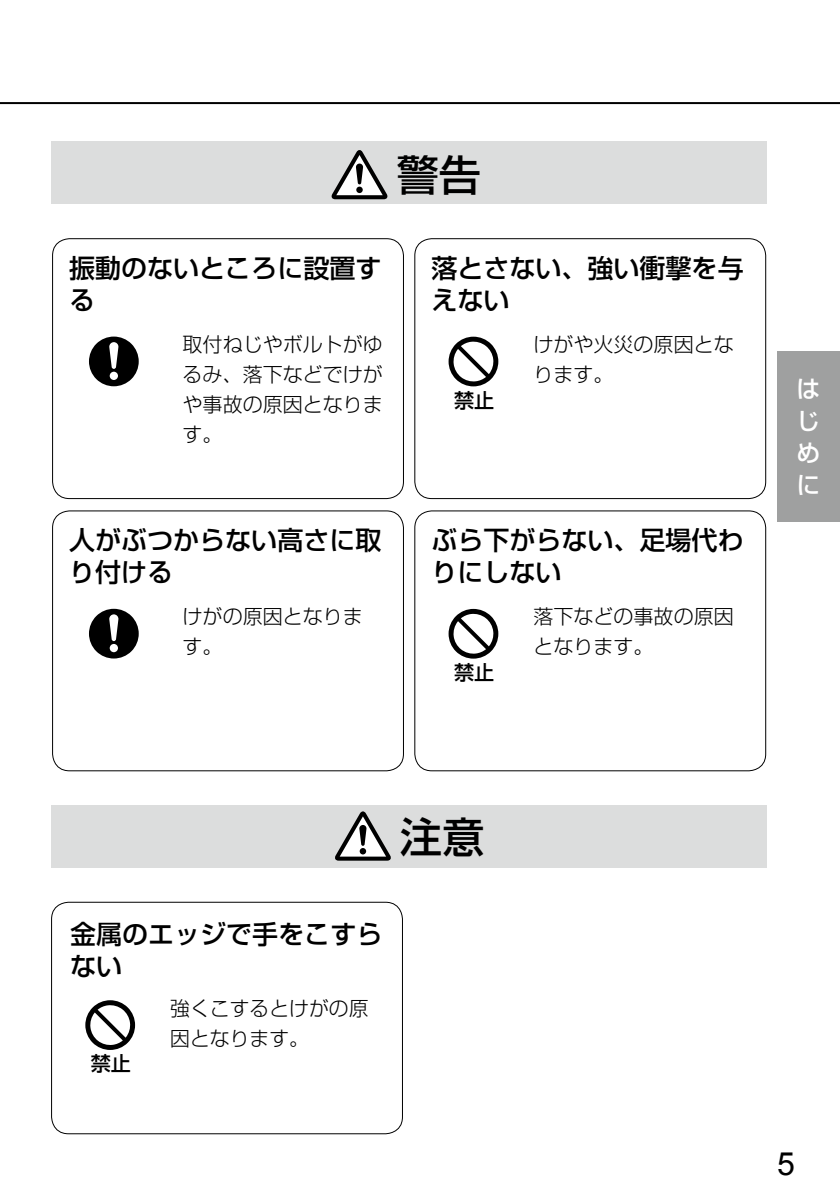
<style>
.page{position:relative;width:840px;height:1191px;background:#fff}
.page>*{position:absolute;margin:0;border:0;box-sizing:border-box;transform-origin:0 0}
.t1{font:500 42px "Shin Go Pro";color:#000}
.t2{font:32px "Arial";color:#000}
.t3{font:500 26px/32px "Shin Go Pro";color:#000}
.t4{font:500 24px/32px "Shin Go Pro";color:#fff;text-align:justify}
.t5{font:300 20px/30px "Shin Go Pro";color:#000}
.t6{font:500 20px "Shin Go Pro";color:#000}
</style>
<div class="page">
<hr style="left:0;top:102px;width:839px;height:2px;background:#000">
<div style="left:777px;top:351px;width:62px;height:171px;background:#9fa0a0"></div>
<div style="left:51px;top:142px;width:714px;height:62px;background:#dcdddd"></div>
<svg style="left:331px;top:150px;width:57px;height:49px"></svg>
<div style="left:51px;top:901px;width:352px;height:233px;border:1px solid #000;border-radius:17px"></div>
<svg style="left:85px;top:1000px;width:50px;height:50px"></svg>
<div style="left:51px;top:805px;width:714px;height:62px;background:#dcdddd"></div>
<svg style="left:335px;top:811px;width:56px;height:49px"></svg>
<div style="left:52px;top:238px;width:352px;height:261px;border:1px solid #000;border-radius:17px"></div>
<div style="left:52px;top:510px;width:352px;height:261px;border:1px solid #000;border-radius:17px"></div>
<svg style="left:89px;top:336px;width:50px;height:50px"></svg>
<svg style="left:89px;top:609px;width:50px;height:49px"></svg>
<div style="left:414px;top:238px;width:351px;height:261px;border:1px solid #000;border-radius:17px"></div>
<div style="left:414px;top:510px;width:351px;height:261px;border:1px solid #000;border-radius:17px"></div>
<svg style="left:448px;top:337px;width:50px;height:49px"></svg>
<svg style="left:448px;top:609px;width:50px;height:49px"></svg>
<h1 class="t1" style="left:396px;top:141px;width:85px">警告</h1>
<h3 class="t3" style="left:69px;top:249px;width:314px">振動のないところに設置する</h3>
<p class="t5" style="left:182px;top:327px;width:202px;text-align:justify">取付ねじやボルトがゆるみ、落下などでけがや事故の原因となります。</p>
<h3 class="t3" style="left:431px;top:249px;width:313px">落とさない、強い衝撃を与えない</h3>
<p class="t6" style="left:454px;top:384px;width:41px">禁止</p>
<p class="t5" style="left:533px;top:327px;width:201px">けがや火災の原因となります。</p>
<h3 class="t3" style="left:69px;top:521px;width:314px">人がぶつからない高さに取り付ける</h3>
<p class="t5" style="left:182px;top:599px;width:182px">けがの原因となります。</p>
<h3 class="t3" style="left:431px;top:521px;width:313px">ぶら下がらない、足場代わりにしない</h3>
<p class="t6" style="left:454px;top:656px;width:41px">禁止</p>
<p class="t5" style="left:533px;top:599px;width:201px">落下などの事故の原因となります。</p>
<p class="t4" style="left:796px;top:370px;width:25px">はじめに</p>
<h1 class="t1" style="left:400px;top:802px;width:85px">注意</h1>
<h3 class="t3" style="left:70px;top:914px;width:313px">金属のエッジで手をこすらない</h3>
<p class="t5" style="left:170px;top:990px;width:200px">強くこするとけがの原因となります。</p>
<p class="t6" style="left:91px;top:1047px;width:41px">禁止</p>
<h2 class="t2" style="left:776px;top:1142px;width:19px">5</h2>
</div>
